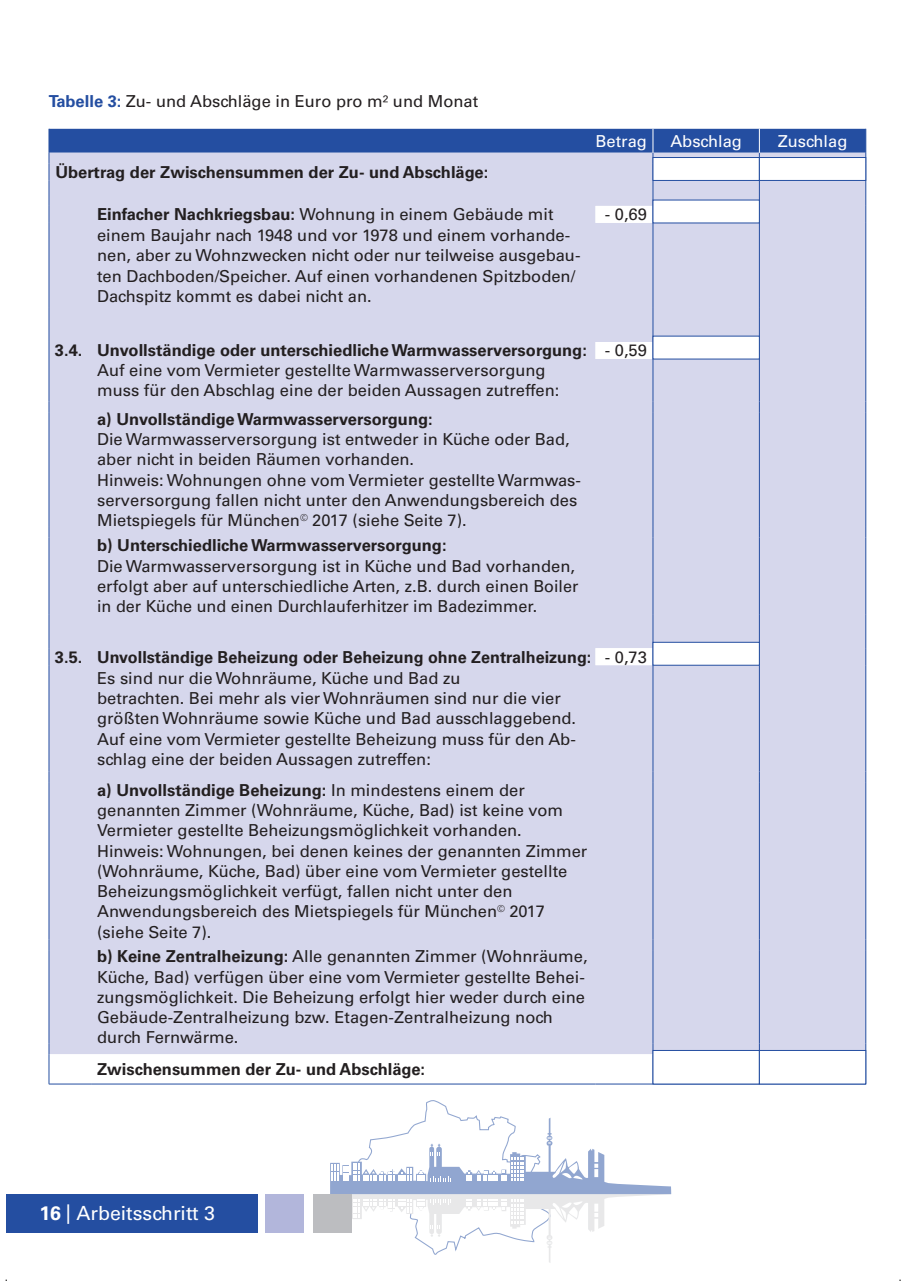
<style>
.page{position:relative;width:905px;height:1281px;background:#fff}
.page>*{position:absolute;margin:0;border:0;box-sizing:border-box;transform-origin:0 0}
.t1{font:19.5px "Univers LT Std";color:#fff}
.t2{font:16.5px/20.2px "Univers LT Std";color:#231f20}
.t3{font:700 16.5px "Univers LT Std";color:#231f20}
.t4{font:16.5px "Univers LT Std";color:#fff}
.s1{font-weight:700;color:#244ea1}
.s2{font-weight:700}
</style>
<div class="page">
<div style="left:6px;top:1194px;width:251px;height:38px;background:#244ea1"></div>
<div style="left:266px;top:1194px;width:38px;height:38px;background:#b2b6db"></div>
<svg style="left:330px;top:1100px;width:341px;height:163px"></svg>
<div style="left:313px;top:1194px;width:38px;height:38px;background:#bcbdc0"></div>
<div style="left:50px;top:223px;width:815px;height:861px;background:#d6d7ec"></div>
<hr style="left:49px;top:223px;width:1px;height:85px;background:#244ea1">
<hr style="left:49px;top:308px;width:1px;height:34px;background:#244ea1">
<svg style="left:49px;top:342px;width:1px;height:17px"></svg>
<hr style="left:49px;top:359px;width:1px;height:42px;background:#244ea1">
<hr style="left:49px;top:412px;width:1px;height:115px;background:#244ea1">
<hr style="left:49px;top:538px;width:1px;height:76px;background:#244ea1">
<hr style="left:49px;top:614px;width:1px;height:34px;background:#244ea1">
<svg style="left:49px;top:648px;width:1px;height:17px"></svg>
<hr style="left:49px;top:665px;width:1px;height:106px;background:#244ea1">
<hr style="left:49px;top:782px;width:1px;height:157px;background:#244ea1">
<hr style="left:49px;top:950px;width:1px;height:94px;background:#244ea1">
<hr style="left:49px;top:1054px;width:1px;height:30px;background:#244ea1">
<hr style="left:49px;top:1084px;width:42px;height:1px;background:#244ea1">
<hr style="left:91px;top:1084px;width:504px;height:1px;background:#244ea1">
<hr style="left:652px;top:223px;width:1px;height:85px;background:#244ea1">
<hr style="left:758px;top:223px;width:1px;height:85px;background:#244ea1">
<hr style="left:865px;top:223px;width:1px;height:85px;background:#244ea1">
<hr style="left:652px;top:308px;width:1px;height:34px;background:#244ea1">
<hr style="left:758px;top:308px;width:1px;height:34px;background:#244ea1">
<hr style="left:865px;top:308px;width:1px;height:34px;background:#244ea1">
<svg style="left:865px;top:342px;width:1px;height:17px"></svg>
<hr style="left:652px;top:359px;width:1px;height:42px;background:#244ea1">
<hr style="left:758px;top:359px;width:1px;height:42px;background:#244ea1">
<hr style="left:865px;top:359px;width:1px;height:42px;background:#244ea1">
<hr style="left:652px;top:412px;width:1px;height:115px;background:#244ea1">
<hr style="left:758px;top:412px;width:1px;height:115px;background:#244ea1">
<hr style="left:865px;top:412px;width:1px;height:115px;background:#244ea1">
<hr style="left:652px;top:538px;width:1px;height:76px;background:#244ea1">
<hr style="left:758px;top:538px;width:1px;height:76px;background:#244ea1">
<hr style="left:865px;top:538px;width:1px;height:76px;background:#244ea1">
<hr style="left:652px;top:614px;width:1px;height:34px;background:#244ea1">
<hr style="left:758px;top:614px;width:1px;height:34px;background:#244ea1">
<hr style="left:865px;top:614px;width:1px;height:34px;background:#244ea1">
<svg style="left:865px;top:648px;width:1px;height:17px"></svg>
<hr style="left:652px;top:665px;width:1px;height:106px;background:#244ea1">
<hr style="left:758px;top:665px;width:1px;height:106px;background:#244ea1">
<hr style="left:865px;top:665px;width:1px;height:106px;background:#244ea1">
<hr style="left:652px;top:782px;width:1px;height:157px;background:#244ea1">
<hr style="left:758px;top:782px;width:1px;height:157px;background:#244ea1">
<hr style="left:865px;top:782px;width:1px;height:157px;background:#244ea1">
<hr style="left:652px;top:950px;width:1px;height:94px;background:#244ea1">
<hr style="left:758px;top:950px;width:1px;height:94px;background:#244ea1">
<hr style="left:865px;top:950px;width:1px;height:94px;background:#244ea1">
<hr style="left:865px;top:1054px;width:1px;height:30px;background:#244ea1">
<hr style="left:652px;top:1084px;width:107px;height:1px;background:#244ea1">
<hr style="left:759px;top:1084px;width:106px;height:1px;background:#244ea1">
<hr style="left:595px;top:1084px;width:57px;height:1px;background:#244ea1">
<svg style="left:49px;top:129px;width:817px;height:94px;background:#a4b1d7"></svg>
<div style="left:652px;top:200px;width:107px;height:23px;background:#fff"></div>
<div style="left:652px;top:336px;width:107px;height:23px;background:#fff"></div>
<div style="left:652px;top:642px;width:107px;height:23px;background:#fff;border:1px solid #244ea1"></div>
<div style="left:652px;top:1050px;width:107px;height:34px;background:#fff;border:1px solid #244ea1"></div>
<div style="left:758px;top:1050px;width:107px;height:34px;background:#fff;border:1px solid #244ea1"></div>
<div style="left:652px;top:157px;width:107px;height:24px;background:#fff;border:1px solid #244ea1"></div>
<div style="left:758px;top:157px;width:107px;height:24px;background:#fff;border:1px solid #244ea1"></div>
<p class="t2" style="left:49px;top:91px;width:431px"><span class="s1">Tabelle 3:</span> Zu- und Abschläge in Euro pro m² und Monat</p>
<p class="t4" style="left:595px;top:131px;width:53px">Betrag</p>
<p class="t4" style="left:670px;top:131px;width:73px">Abschlag</p>
<p class="t4" style="left:777px;top:131px;width:71px">Zuschlag</p>
<p class="t3" style="left:55px;top:162px;width:434px">Übertrag der Zwischensummen der Zu- und Abschläge:</p>
<p class="t2" style="left:97px;top:204px;width:458px"><span class="s2">Einfacher Nachkriegsbau:</span> Wohnung in einem Gebäude mit</p>
<p class="t2" style="left:604px;top:204px;width:44px">- 0,69</p>
<p class="t2" style="left:97px;top:225px;width:484px">einem Baujahr nach 1948 und vor 1978 und einem vorhande&shy;nen, aber zu Wohnzwecken nicht oder nur teilweise ausgebau&shy;ten Dachboden/Speicher. Auf einen vorhandenen Spitzboden/ Dachspitz kommt es dabei nicht an.</p>
<p class="t2" style="left:97px;top:341px;width:551px;text-indent:-42px"><span class="s2">3.4. Unvollständige oder unterschiedliche Warmwasserversorgung:</span> - 0,59<br>Auf eine vom Vermieter gestellte Warmwasserversorgung<br>muss fü r den Abschlag eine der beiden Aussagen zutreffen:</p>
<p class="t3" style="left:97px;top:409px;width:337px">a) Unvollständige Warmwasserversorgung:</p>
<p class="t2" style="left:97px;top:429px;width:485px">Die Warmwasserversorgung ist entweder in Küche oder Bad, aber nicht in beiden Räumen vorhanden.<br>Hinweis: Wohnungen ohne vom Vermieter gestellte Warmwas&shy;serversorgung fallen nicht unter den Anwendungsbereich des Mietspiegels fü r Mü nchen<sup>©</sup> 2017 (siehe Seite 7).</p>
<p class="t3" style="left:97px;top:536px;width:351px">b) Unterschiedliche Warmwasserversorgung:</p>
<p class="t2" style="left:97px;top:556px;width:482px">Die Warmwasserversorgung ist in Küche und Bad vorhanden, erfolgt aber auf unterschiedliche Arten, z.B. durch einen Boiler in der Küche und einen Durchlauferhitzer im Badezimmer.</p>
<p class="t2" style="left:97px;top:647px;width:551px;text-indent:-42px"><span class="s2">3.5. Unvollständige Beheizung oder Beheizung ohne Zentralheizung:</span> - 0,73<br>Es sind nur die Wohnräume, Küche und Bad zu<br>betrachten. Bei mehr als vier Wohnräumen sind nur die vier<br>größten Wohnräume sowie Küche und Bad ausschlaggebend.<br>Auf eine vom Vermieter gestellte Beheizung muss fü r den Ab-<br>schlag eine der beiden Aussagen zutreffen:</p>
<p class="t2" style="left:97px;top:780px;width:491px"><span class="s2">a) Unvollständige Beheizung:</span> In mindestens einem der genannten Zimmer (Wohnräume, Küche, Bad) ist keine vom Vermieter gestellte Beheizungsmöglichkeit vorhanden.<br>Hinweis: Wohnungen, bei denen keines der genannten Zimmer (Wohnräume, Küche, Bad) ü ber eine vom Vermieter gestellte Beheizungsmöglichkeit verfügt, fallen nicht unter den Anwendungsbereich des Mietspiegels fü r Mü nchen<sup>©</sup> 2017 (siehe Seite 7).</p>
<p class="t2" style="left:97px;top:946px;width:492px"><span class="s2">b) Keine Zentralheizung:</span> Alle genannten Zimmer (Wohnräume, Küche, Bad) verfügen ü ber eine vom Vermieter gestellte Behei&shy;zungsmöglichkeit. Die Beheizung erfolgt hier weder durch eine Gebäude-Zentralheizung bzw. Etagen-Zentralheizung noch durch Fernwärme.</p>
<p class="t3" style="left:97px;top:1059px;width:329px">Zwischensummen der Zu- und Abschläge:</p>
<p class="t1" style="left:39px;top:1202px;width:177px"><span class="s2">16</span> | Arbeitsschritt 3</p>
</div>
